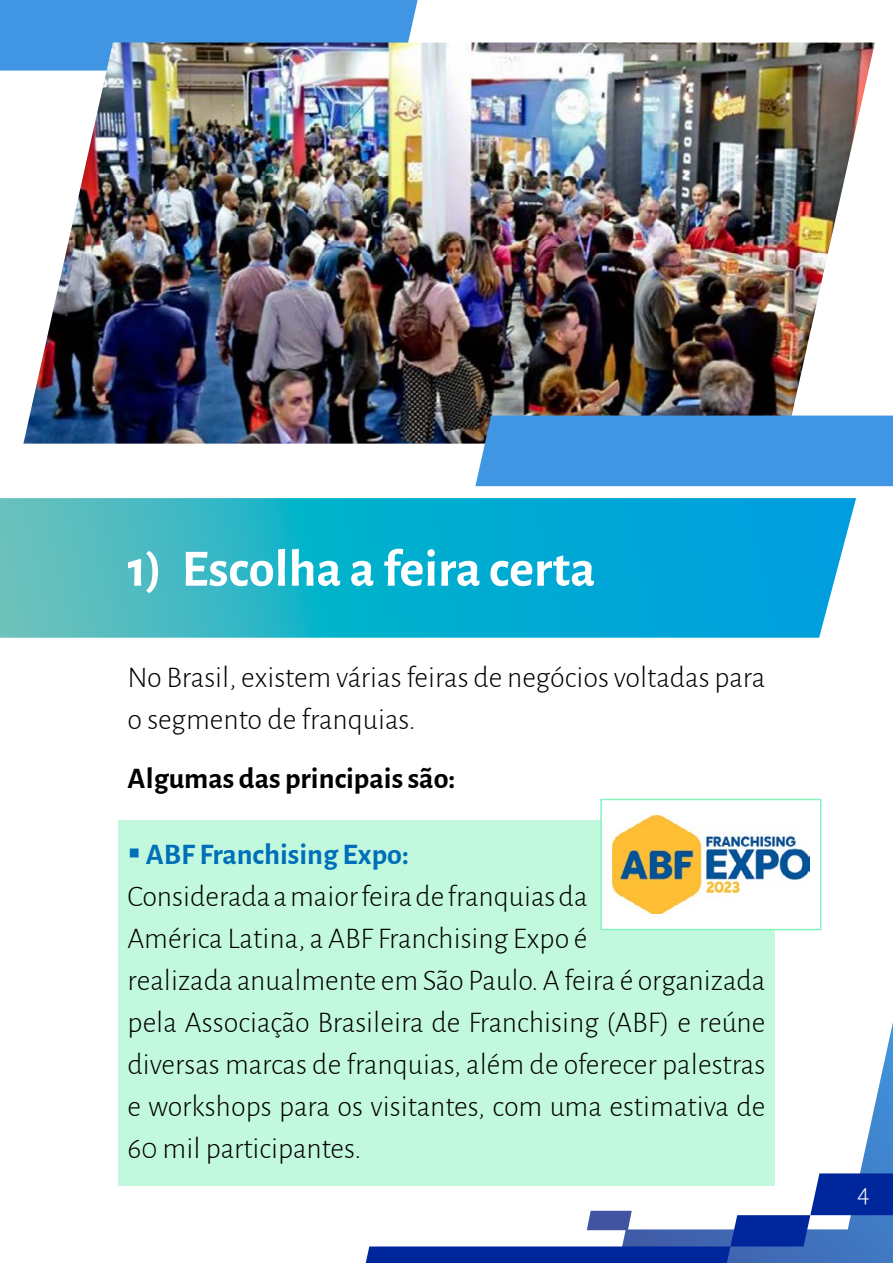
<style>
.page{position:relative;width:893px;height:1263px;background:#fff}
.page>*{position:absolute;margin:0;border:0;box-sizing:border-box;transform-origin:0 0}
.t1{font:700 52.5px "Alegreya Sans";color:#fff}
.t2{font:300 30px/42px "Alegreya Sans";color:#000}
.t3{font:700 30px "Alegreya Sans";color:#000}
.t4{font:300 27px "Alegreya Sans";color:#fff}
.s1{color:#006fb9}
.s2{font-weight:700;color:#006fb9}
</style>
<div class="page">
<div style="left:118px;top:821px;width:657px;height:365px;background:#c2f9de"></div>
<svg style="left:0;top:498px;width:856px;height:140px;background:#1eb0cf"></svg>
<div style="left:0;top:0;width:418px;height:71px;background:#4096e3"></div>
<img style="left:23px;top:43px;width:852px;height:401px">
<div style="left:475px;top:416px;width:418px;height:70px;background:#4096e3"></div>
<div style="left:601px;top:799px;width:220px;height:130px;background:#fff"></div>
<div style="left:600px;top:799px;width:221px;height:131px;border:2px solid #84f4bc"></div>
<svg style="left:615px;top:806px;width:278px;height:367px"></svg>
<svg style="left:366px;top:1173px;width:527px;height:90px"></svg>
<h1 class="t1" style="left:128px;top:530px;width:469px">1) Escolha a feira certa</h1>
<p class="t2" style="left:128px;top:655px;width:639px">No Brasil, existem várias feiras de negócios voltadas para o segmento de franquias.</p>
<p class="t3" style="left:128px;top:756px;width:329px">Algumas das principais são:</p>
<p class="t2" style="left:128px;top:832px;width:639px"><span class="s1">▪</span> <span class="s2">ABF Franchising Expo:<br></span>Considerada a maior feira de franquias da<br>América Latina, a ABF Franchising Expo é<br>realizada anualmente em São Paulo. A feira é organizada pela Associação Brasileira de Franchising (ABF) e reúne diversas marcas de franquias, além de oferecer palestras e workshops para os visitantes, com uma estimativa de 60 mil participantes.</p>
<p class="t4" style="left:857px;top:1175px;width:14px">4</p>
</div>
